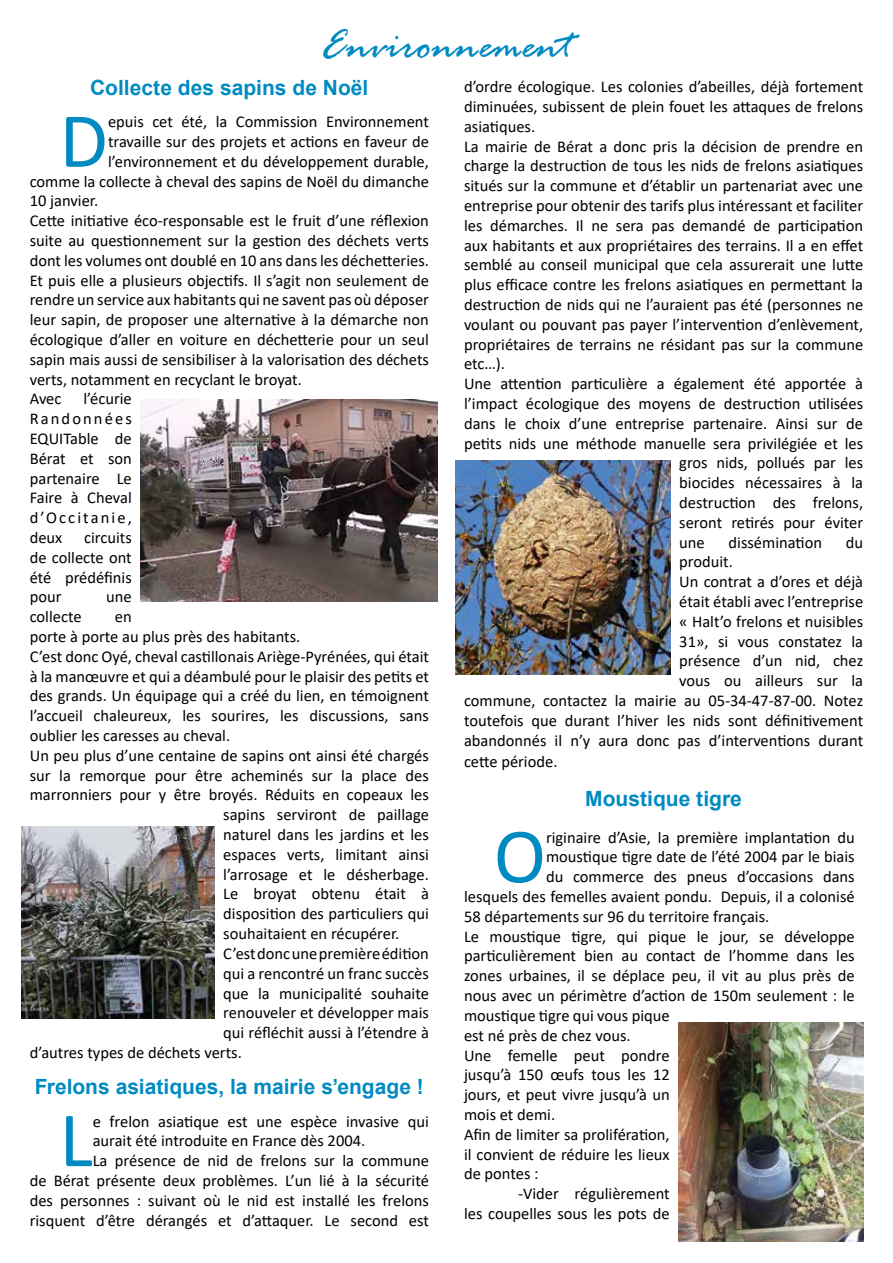
<style>
.page{position:relative;width:893px;height:1263px;background:#fff}
.page>*{position:absolute;margin:0;border:0;box-sizing:border-box;transform-origin:0 0}
.t1{font:78.9px "Calibri";color:#008ac2}
.t2{font:italic 45px "Rage";color:#008ac2}
.t3{font:700 21px "Arial";color:#008ac2}
.t4{font:16.5px/19.8px "Calibri";color:#000;text-align:justify}
</style>
<div class="page">
<img style="left:140px;top:400px;width:297px;height:202px">
<img style="left:21px;top:826px;width:194px;height:192px">
<img style="left:455px;top:461px;width:216px;height:213px">
<img style="left:678px;top:1023px;width:185px;height:219px">
<h2 class="t2" style="left:321px;top:21px;width:253px">Environnement</h2>
<p class="t3" style="left:90px;top:73px;width:280px">Collecte des sapins de Noël</p>
<h1 class="t1" style="left:60px;top:86px;width:50px">D</h1>
<p class="t4" style="left:108px;top:111px;width:322px">epuis cet été, la Commission Environnement</p>
<p class="t4" style="left:108px;top:131px;width:322px">travaille sur des projets et actions en faveur de</p>
<p class="t4" style="left:108px;top:151px;width:322px">l’environnement et du développement durable,</p>
<p class="t4" style="left:30px;top:171px;width:401px">comme la collecte à cheval des sapins de Noël du dimanche</p>
<p class="t4" style="left:30px;top:191px;width:70px">10 janvier.</p>
<p class="t4" style="left:30px;top:210px;width:401px">Cette initiative éco-responsable est le fruit d’une réflexion</p>
<p class="t4" style="left:30px;top:230px;width:401px">suite au questionnement sur la gestion des déchets verts</p>
<p class="t4" style="left:30px;top:250px;width:401px">dont les volumes ont doublé en 10 ans dans les déchetteries.</p>
<p class="t4" style="left:30px;top:270px;width:401px">Et puis elle a plusieurs objectifs. Il s’agit non seulement de</p>
<p class="t4" style="left:30px;top:290px;width:401px">rendre un service aux habitants qui ne savent pas où déposer</p>
<p class="t4" style="left:30px;top:309px;width:401px">leur sapin, de proposer une alternative à la démarche non</p>
<p class="t4" style="left:30px;top:329px;width:401px">écologique d’aller en voiture en déchetterie pour un seul</p>
<p class="t4" style="left:30px;top:349px;width:401px">sapin mais aussi de sensibiliser à la valorisation des déchets</p>
<p class="t4" style="left:30px;top:369px;width:274px">verts, notamment en recyclant le broyat.</p>
<p class="t4" style="left:30px;top:389px;width:33px">Avec</p>
<p class="t4" style="left:30px;top:389px;width:104px;text-indent:54px">l’écurie Randonnées EQUITable de Bérat et son partenaire Le Faire à Cheval d’Occitanie, deux</p>
<p class="t4" style="left:30px;top:527px;width:104px;text-indent:54px">circuits de collecte ont été prédéfinis pour</p>
<p class="t4" style="left:106px;top:587px;width:27px">une</p>
<p class="t4" style="left:30px;top:606px;width:53px">collecte</p>
<p class="t4" style="left:115px;top:606px;width:18px">en</p>
<p class="t4" style="left:30px;top:626px;width:272px">porte à porte au plus près des habitants.</p>
<p class="t4" style="left:30px;top:646px;width:401px">C’est donc Oyé, cheval castillonais Ariège-Pyrénées, qui était</p>
<p class="t4" style="left:30px;top:666px;width:401px">à la manœuvre et qui a déambulé pour le plaisir des petits et</p>
<p class="t4" style="left:30px;top:686px;width:401px">des grands. Un équipage qui a créé du lien, en témoignent</p>
<p class="t4" style="left:30px;top:705px;width:401px">l’accueil chaleureux, les sourires, les discussions, sans</p>
<p class="t4" style="left:30px;top:725px;width:202px">oublier les caresses au cheval.</p>
<p class="t4" style="left:30px;top:745px;width:401px">Un peu plus d’une centaine de sapins ont ainsi été chargés</p>
<p class="t4" style="left:30px;top:765px;width:401px">sur la remorque pour être acheminés sur la place des</p>
<p class="t4" style="left:30px;top:785px;width:401px">marronniers pour y être broyés. Réduits en copeaux les</p>
<p class="t4" style="left:223px;top:804px;width:207px">sapins serviront de paillage</p>
<p class="t4" style="left:223px;top:824px;width:207px">naturel dans les jardins et les</p>
<p class="t4" style="left:223px;top:844px;width:207px">espaces verts, limitant ainsi</p>
<p class="t4" style="left:223px;top:864px;width:207px">l’arrosage et le désherbage.</p>
<p class="t4" style="left:223px;top:884px;width:207px">Le broyat obtenu était à</p>
<p class="t4" style="left:223px;top:903px;width:207px">disposition des particuliers qui</p>
<p class="t4" style="left:223px;top:923px;width:178px">souhaitaient en récupérer.</p>
<p class="t4" style="left:223px;top:943px;width:207px">C’est donc une première édition</p>
<p class="t4" style="left:223px;top:963px;width:207px">qui a rencontré un franc succès</p>
<p class="t4" style="left:223px;top:983px;width:207px">que la municipalité souhaite</p>
<p class="t4" style="left:223px;top:1002px;width:207px">renouveler et développer mais</p>
<p class="t4" style="left:223px;top:1022px;width:207px">qui réfléchit aussi à l’étendre à</p>
<p class="t4" style="left:30px;top:1042px;width:214px">d’autres types de déchets verts.</p>
<p class="t3" style="left:35px;top:1072px;width:390px">Frelons asiatiques, la mairie s’engage !</p>
<h1 class="t1" style="left:60px;top:1085px;width:35px">L</h1>
<p class="t4" style="left:93px;top:1111px;width:338px">e frelon asiatique est une espèce invasive qui</p>
<p class="t4" style="left:93px;top:1130px;width:274px">aurait été introduite en France dès 2004.</p>
<p class="t4" style="left:93px;top:1150px;width:338px">La présence de nid de frelons sur la commune</p>
<p class="t4" style="left:30px;top:1170px;width:401px">de Bérat présente deux problèmes. L’un lié à la sécurité</p>
<p class="t4" style="left:30px;top:1190px;width:401px">des personnes : suivant où le nid est installé les frelons</p>
<p class="t4" style="left:30px;top:1210px;width:401px">risquent d’être dérangés et d’attaquer. Le second est</p>
<p class="t4" style="left:464px;top:76px;width:401px">d’ordre écologique. Les colonies d’abeilles, déjà fortement</p>
<p class="t4" style="left:464px;top:96px;width:401px">diminuées, subissent de plein fouet les attaques de frelons</p>
<p class="t4" style="left:464px;top:116px;width:73px">asiatiques.</p>
<p class="t4" style="left:464px;top:136px;width:401px">La mairie de Bérat a donc pris la décision de prendre en</p>
<p class="t4" style="left:464px;top:156px;width:401px">charge la destruction de tous les nids de frelons asiatiques</p>
<p class="t4" style="left:464px;top:175px;width:401px">situés sur la commune et d’établir un partenariat avec une</p>
<p class="t4" style="left:464px;top:195px;width:401px">entreprise pour obtenir des tarifs plus intéressant et faciliter</p>
<p class="t4" style="left:464px;top:215px;width:401px">les démarches. Il ne sera pas demandé de participation</p>
<p class="t4" style="left:464px;top:235px;width:401px">aux habitants et aux propriétaires des terrains. Il a en effet</p>
<p class="t4" style="left:464px;top:255px;width:401px">semblé au conseil municipal que cela assurerait une lutte</p>
<p class="t4" style="left:464px;top:274px;width:401px">plus efficace contre les frelons asiatiques en permettant la</p>
<p class="t4" style="left:464px;top:294px;width:401px">destruction de nids qui ne l’auraient pas été (personnes ne</p>
<p class="t4" style="left:464px;top:314px;width:401px">voulant ou pouvant pas payer l’intervention d’enlèvement,</p>
<p class="t4" style="left:464px;top:334px;width:401px">propriétaires de terrains ne résidant pas sur la commune</p>
<p class="t4" style="left:464px;top:354px;width:42px">etc…).</p>
<p class="t4" style="left:464px;top:373px;width:401px">Une attention particulière a également été apportée à</p>
<p class="t4" style="left:464px;top:393px;width:401px">l’impact écologique des moyens de destruction utilisées</p>
<p class="t4" style="left:464px;top:413px;width:401px">dans le choix d’une entreprise partenaire. Ainsi sur de</p>
<p class="t4" style="left:464px;top:433px;width:401px">petits nids une méthode manuelle sera privilégiée et les</p>
<p class="t4" style="left:679px;top:453px;width:185px">gros nids, pollués par les</p>
<p class="t4" style="left:679px;top:472px;width:185px">biocides nécessaires à la</p>
<p class="t4" style="left:679px;top:492px;width:185px">destruction des frelons,</p>
<p class="t4" style="left:679px;top:512px;width:185px">seront retirés pour éviter</p>
<p class="t4" style="left:679px;top:532px;width:27px">une</p>
<p class="t4" style="left:729px;top:532px;width:95px">dissémination</p>
<p class="t4" style="left:846px;top:532px;width:19px">du</p>
<p class="t4" style="left:679px;top:552px;width:55px">produit.</p>
<p class="t4" style="left:679px;top:571px;width:185px">Un contrat a d’ores et déjà</p>
<p class="t4" style="left:679px;top:591px;width:185px">était établi avec l’entreprise</p>
<p class="t4" style="left:679px;top:611px;width:185px">« Halt’o frelons et nuisibles</p>
<p class="t4" style="left:679px;top:631px;width:185px">31», si vous constatez la</p>
<p class="t4" style="left:679px;top:651px;width:185px">présence d’un nid, chez</p>
<p class="t4" style="left:679px;top:670px;width:185px">vous ou ailleurs sur la</p>
<p class="t4" style="left:464px;top:690px;width:401px">commune, contactez la mairie au 05-34-47-87-00. Notez</p>
<p class="t4" style="left:464px;top:710px;width:401px">toutefois que durant l’hiver les nids sont définitivement</p>
<p class="t4" style="left:464px;top:730px;width:401px">abandonnés il n’y aura donc pas d’interventions durant</p>
<p class="t4" style="left:464px;top:751px;width:95px">cette période.</p>
<p class="t3" style="left:585px;top:784px;width:158px">Moustique tigre</p>
<h1 class="t1" style="left:494px;top:801px;width:54px">O</h1>
<p class="t4" style="left:546px;top:827px;width:310px">riginaire d’Asie, la première implantation du</p>
<p class="t4" style="left:546px;top:847px;width:310px">moustique tigre date de l’été 2004 par le biais</p>
<p class="t4" style="left:546px;top:866px;width:310px">du commerce des pneus d’occasions dans</p>
<p class="t4" style="left:464px;top:886px;width:392px">lesquels des femelles avaient pondu. Depuis, il a colonisé</p>
<p class="t4" style="left:464px;top:906px;width:307px">58 départements sur 96 du territoire français.</p>
<p class="t4" style="left:464px;top:926px;width:392px">Le moustique tigre, qui pique le jour, se développe</p>
<p class="t4" style="left:464px;top:946px;width:392px">particulièrement bien au contact de l’homme dans les</p>
<p class="t4" style="left:464px;top:965px;width:392px">zones urbaines, il se déplace peu, il vit au plus près de</p>
<p class="t4" style="left:464px;top:985px;width:392px">nous avec un périmètre d’action de 150m seulement : le</p>
<p class="t4" style="left:464px;top:1005px;width:207px">moustique tigre qui vous pique</p>
<p class="t4" style="left:464px;top:1025px;width:168px">est né près de chez vous.</p>
<p class="t4" style="left:464px;top:1045px;width:207px">Une femelle peut pondre</p>
<p class="t4" style="left:464px;top:1064px;width:207px">jusqu’à 150 œufs tous les 12</p>
<p class="t4" style="left:464px;top:1084px;width:207px">jours, et peut vivre jusqu’à un</p>
<p class="t4" style="left:464px;top:1104px;width:93px">mois et demi.</p>
<p class="t4" style="left:464px;top:1124px;width:207px">Afin de limiter sa prolifération,</p>
<p class="t4" style="left:464px;top:1144px;width:207px">il convient de réduire les lieux</p>
<p class="t4" style="left:464px;top:1163px;width:76px">de pontes :</p>
<p class="t4" style="left:518px;top:1183px;width:153px">-Vider régulièrement</p>
<p class="t4" style="left:464px;top:1203px;width:207px">les coupelles sous les pots de</p>
</div>
